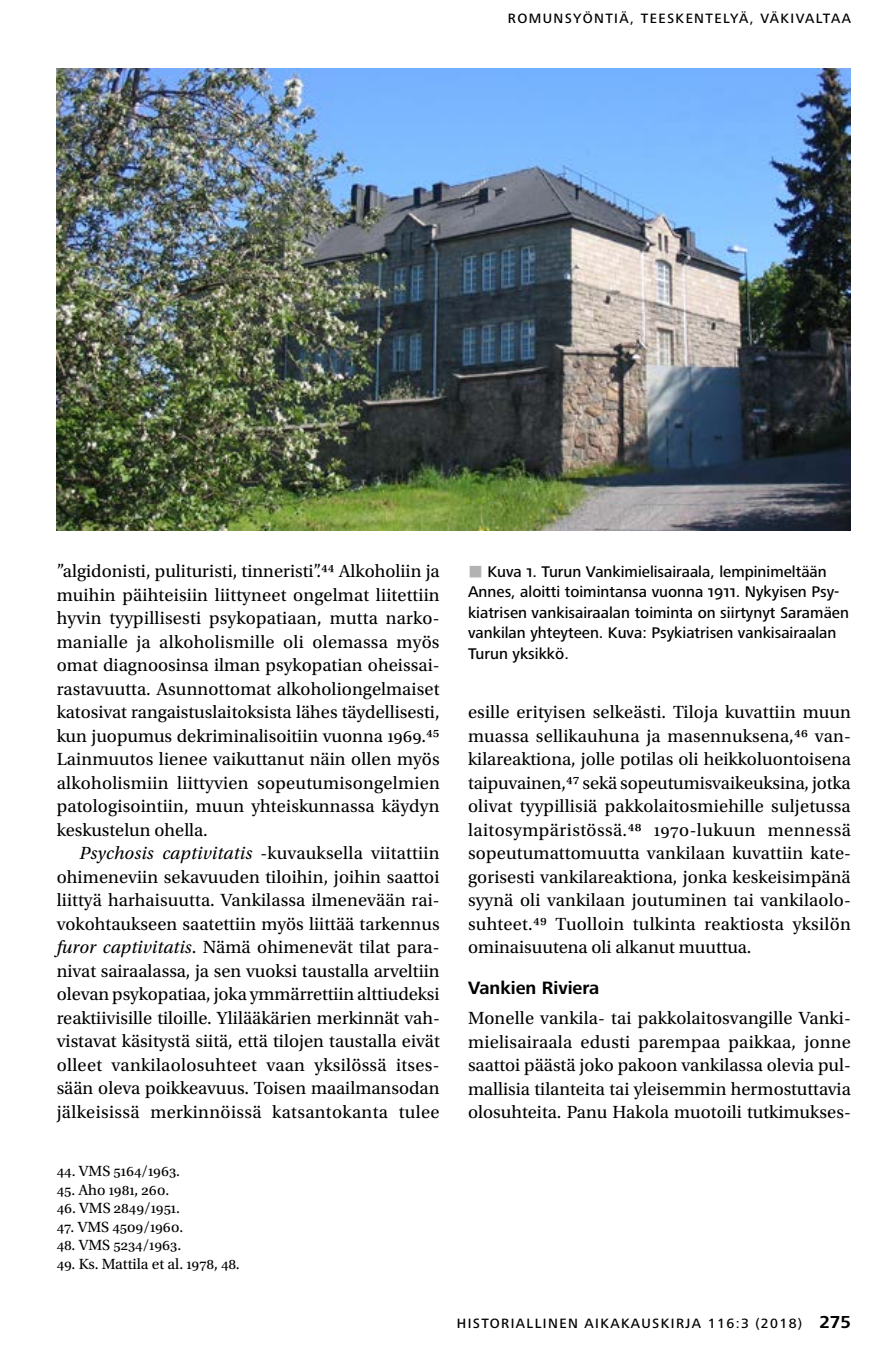
<style>
.page{position:relative;width:885px;height:1350px;background:#fff}
.page>*{position:absolute;margin:0;border:0;box-sizing:border-box;transform-origin:0 0}
.t1{font:18.4px/23.4px "Utopia Std";color:#000;text-align:justify}
.t2{font:700 18.4px "Frutiger Next Pro";color:#000}
.t3{font:500 16px/20.4px "Frutiger Next Pro";color:#000}
.t4{font:15.6px "Utopia Std";color:#000}
.t5{font:500 14px "Frutiger Next Pro";letter-spacing:.1em;color:#000}
.s1{font-size:19px}
.s2{font-style:italic}
.s3{color:#b3b2b2}
.s4{font-weight:700;font-size:18px}
</style>
<div class="page">
<img style="left:57px;top:68px;width:793px;height:462px">
<p class="t5" style="left:508px;top:10px;width:344px">ROMUNSYÖNTIÄ, TEESKENTELYÄ, VÄKIVALTAA</p>
<p class="t1" style="left:57px;top:560px;width:384px">”algidonisti, pulituristi, tinneristi”.<span class="s1">44</span> Alkoholiin ja muihin päihteisiin liittyneet ongelmat liitettiin hyvin tyypillisesti psykopatiaan, mutta narko&shy;manialle ja alkoholismille oli olemassa myös omat diagnoosinsa ilman psykopatian oheissai&shy;rastavuutta. Asunnottomat alkoholiongelmaiset katosivat rangaistuslaitoksista lähes täydellisesti, kun juopumus dekriminalisoitiin vuonna 1969.<span class="s1">45<br></span>Lainmuutos lienee vaikuttanut näin ollen myös alkoholismiin liittyvien sopeutumisongelmien patologisointiin, muun yhteiskunnassa käydyn keskustelun ohella.</p>
<p class="t1" style="left:57px;top:842px;width:384px;text-indent:23px"><span class="s2">Psychosis captivitatis</span> -kuvauksella viitattiin ohimeneviin sekavuuden tiloihin, joihin saattoi liittyä harhaisuutta. Vankilassa ilmenevään rai&shy;vokohtaukseen saatettiin myös liittää tarkennus <span class="s2">furor captivitatis</span>. Nämä ohimenevät tilat para&shy;nivat sairaalassa, ja sen vuoksi taustalla arveltiin olevan psykopatiaa, joka ymmärrettiin alttiudeksi reaktiivisille tiloille. Ylilääkärien merkinnät vah&shy;vistavat käsitystä siitä, että tilojen taustalla eivät olleet vankilaolosuhteet vaan yksilössä itses&shy;sään oleva poikkeavuus. Toisen maailmansodan jälkeisissä merkinnöissä katsantokanta tulee</p>
<p class="t4" style="left:57px;top:1162px;width:125px">44. VMS 5164/1963.</p>
<p class="t4" style="left:57px;top:1181px;width:114px">45. Aho 1981, 260.</p>
<p class="t4" style="left:57px;top:1199px;width:125px">46. VMS 2849/1951.</p>
<p class="t4" style="left:57px;top:1218px;width:128px">47. VMS 4509/1960.</p>
<p class="t4" style="left:57px;top:1236px;width:126px">48. VMS 5234/1963.</p>
<p class="t4" style="left:57px;top:1255px;width:185px">49. Ks. Mattila et al. 1978, 48.</p>
<p class="t3" style="left:468px;top:561px;width:382px"><span class="s3">■</span> Kuva 1. Turun Vankimielisairaala, lempinimeltään Annes, aloitti toimintansa vuonna 1911. Nykyisen Psy&shy;kiatrisen vankisairaalan toiminta on siirtynyt Saramäen vankilan yhteyteen. Kuva: Psykiatrisen vankisairaalan Turun yksikkö.</p>
<p class="t1" style="left:468px;top:700px;width:384px">esille erityisen selkeästi. Tiloja kuvattiin muun muassa sellikauhuna ja masennuksena,<span class="s1">46</span> van&shy;kilareaktiona, jolle potilas oli heikkoluontoisena taipuvainen,<span class="s1">47</span> sekä sopeutumisvaikeuksina, jotka olivat tyypillisiä pakkolaitosmiehille suljetussa laitosympäristössä.<span class="s1">48</span> 1970-lukuun mennessä sopeutumattomuutta vankilaan kuvattiin kate&shy;gorisesti vankilareaktiona, jonka keskeisimpänä syynä oli vankilaan joutuminen tai vankilaolo&shy;suhteet.<span class="s1">49</span> Tuolloin tulkinta reaktiosta yksilön ominaisuutena oli alkanut muuttua.</p>
<p class="t2" style="left:468px;top:977px;width:133px">Vankien Riviera</p>
<p class="t1" style="left:468px;top:1006px;width:384px">Monelle vankila- tai pakkolaitosvangille Vanki&shy;mielisairaala edusti parempaa paikkaa, jonne saattoi päästä joko pakoon vankilassa olevia pul&shy;mallisia tilanteita tai yleisemmin hermostuttavia olosuhteita. Panu Hakola muotoili tutkimukses-</p>
<p class="t5" style="left:457px;top:1315px;width:395px">HISTORIALLINEN AIKAKAUSKIRJA 116:3 (2018) <span class="s4">275</span></p>
</div>
